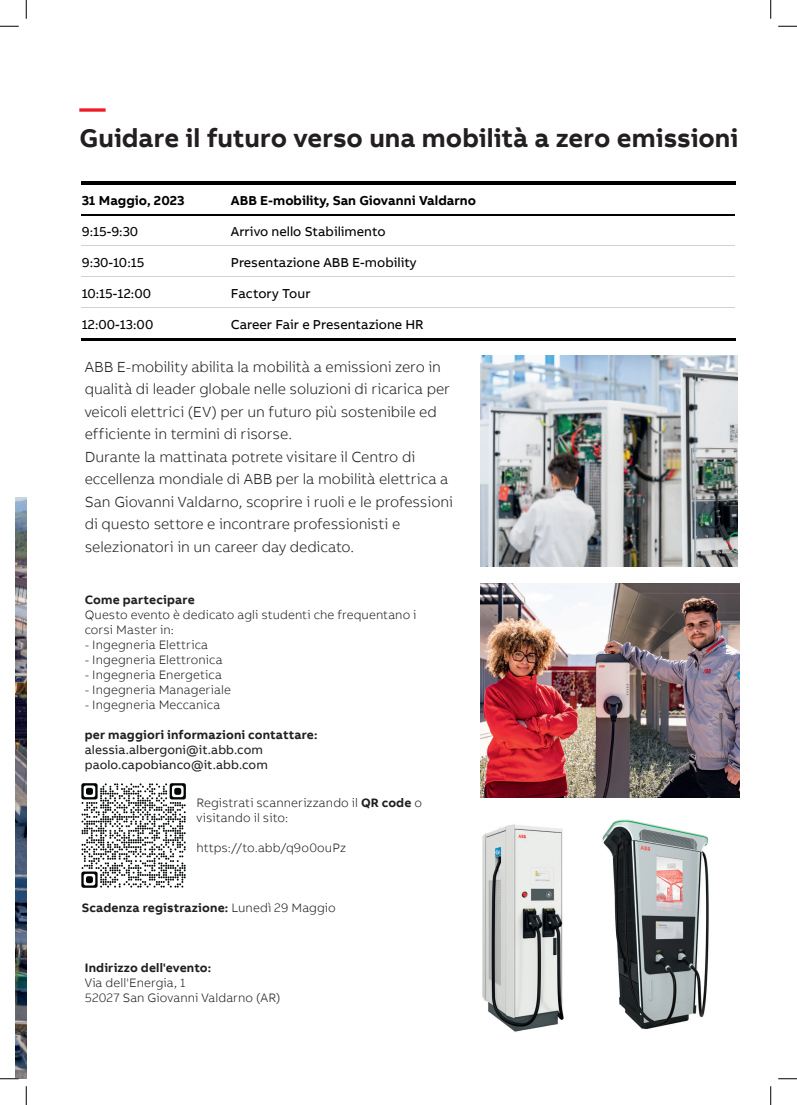
<style>
.page{position:relative;width:797px;height:1105px;background:#fff}
.page>*{position:absolute;margin:0;border:0;box-sizing:border-box;transform-origin:0 0}
.t1{font:700 26.25px "AB Bvoice";color:#231f20}
.t2{font:700 26.25px "AB Bvoice";color:#ee1c28}
.t3{font:300 15px/22.5px "AB Bvoice";letter-spacing:-.005em;color:#231f20}
.t4{font:13.25px "AB Bvoice";color:#000}
.t5{font:700 13.25px "AB Bvoice";color:#000}
.t6{font:300 12.5px/15px "AB Bvoice";letter-spacing:.005em;color:#231f20}
.t7{font:700 12.5px "AB Bvoice";letter-spacing:.01em;color:#231f20}
.t8{font:12.5px/15px "AB Bvoice";letter-spacing:.005em;color:#231f20}
.s1{font-weight:700}
.s2{font-weight:300}
</style>
<div class="page">
<img style="left:602px;top:819px;width:107px;height:211px">
<img style="left:16px;top:498px;width:10px;height:581px">
<img style="left:480px;top:356px;width:257px;height:211px">
<hr style="left:82px;top:181px;width:149px;height:3px;background:#000">
<hr style="left:234px;top:181px;width:501px;height:3px;background:#000">
<hr style="left:82px;top:215px;width:149px;height:1px;background:#000">
<hr style="left:232px;top:215px;width:503px;height:1px;background:#000">
<hr style="left:82px;top:246px;width:149px;height:1px;background:#d2d2d2">
<hr style="left:231px;top:246px;width:504px;height:1px;background:#d2d2d2">
<hr style="left:82px;top:277px;width:149px;height:1px;background:#d2d2d2">
<hr style="left:231px;top:277px;width:504px;height:1px;background:#d2d2d2">
<hr style="left:82px;top:307px;width:149px;height:1px;background:#d2d2d2">
<hr style="left:231px;top:307px;width:504px;height:1px;background:#d2d2d2">
<hr style="left:81px;top:338px;width:150px;height:2px;background:#000">
<hr style="left:232px;top:338px;width:503px;height:2px;background:#000">
<img style="left:81px;top:783px;width:105px;height:105px">
<img style="left:482px;top:824px;width:82px;height:208px">
<img style="left:480px;top:584px;width:259px;height:213px">
<svg style="left:778px;top:25px;width:19px;height:2px"></svg>
<svg style="left:0;top:1078px;width:19px;height:1px"></svg>
<svg style="left:778px;top:1078px;width:19px;height:1px"></svg>
<svg style="left:0;top:0;width:27px;height:27px"></svg>
<svg style="left:25px;top:1086px;width:2px;height:19px"></svg>
<svg style="left:770px;top:0;width:1px;height:19px"></svg>
<svg style="left:770px;top:1086px;width:1px;height:19px"></svg>
<h1 class="t2" style="left:79px;top:91px;width:28px">—</h1>
<h1 class="t1" style="left:79px;top:121px;width:660px">Guidare il futuro verso una mobilità a zero emissioni</h1>
<p class="t5" style="left:82px;top:192px;width:104px">31 Maggio, 2023</p>
<p class="t5" style="left:231px;top:192px;width:246px">ABB E-mobility, San Giovanni Valdarno</p>
<p class="t4" style="left:82px;top:223px;width:58px">9:15-9:30</p>
<p class="t4" style="left:231px;top:223px;width:156px">Arrivo nello Stabilimento</p>
<p class="t4" style="left:82px;top:254px;width:64px">9:30-10:15</p>
<p class="t4" style="left:231px;top:254px;width:187px">Presentazione ABB E-mobility</p>
<p class="t4" style="left:82px;top:285px;width:71px">10:15-12:00</p>
<p class="t4" style="left:231px;top:285px;width:81px">Factory Tour</p>
<p class="t4" style="left:82px;top:316px;width:73px">12:00-13:00</p>
<p class="t4" style="left:231px;top:316px;width:194px">Career Fair e Presentazione HR</p>
<p class="t3" style="left:85px;top:356px;width:369px">ABB E-mobility abilita la mobilità a emissioni zero in qualità di leader globale nelle soluzioni di ricarica per veicoli elettrici (EV) per un futuro più sostenibile ed efficiente in termini di risorse.<br>Durante la mattinata potrete visitare il Centro di eccellenza mondiale di ABB per la mobilità elettrica a San Giovanni Valdarno, scoprire i ruoli e le professioni di questo settore e incontrare professionisti e selezionatori in un career day dedicato.</p>
<p class="t7" style="left:85px;top:592px;width:111px">Come partecipare</p>
<p class="t6" style="left:85px;top:608px;width:333px">Questo evento è dedicato agli studenti che frequentano i corsi Master in:</p>
<p class="t6" style="left:85px;top:638px;width:125px">- Ingegneria Elettrica</p>
<p class="t6" style="left:85px;top:653px;width:139px">- Ingegneria Elettronica</p>
<p class="t6" style="left:85px;top:668px;width:139px">- Ingegneria Energetica</p>
<p class="t6" style="left:85px;top:683px;width:148px">- Ingegneria Manageriale</p>
<p class="t6" style="left:85px;top:698px;width:137px">- Ingegneria Meccanica</p>
<p class="t7" style="left:85px;top:727px;width:234px">per maggiori informazioni contattare:</p>
<p class="t8" style="left:85px;top:743px;width:185px">alessia.albergoni@it.abb.com paolo.capobianco@it.abb.com</p>
<p class="t6" style="left:196px;top:795px;width:227px">Registrati scannerizzando il <span class="s1">QR code</span> o visitando il sito:</p>
<p class="t6" style="left:196px;top:840px;width:151px">https://to.abb/q9o0ouPz</p>
<p class="t7" style="left:82px;top:900px;width:255px">Scadenza registrazione: <span class="s2">Lunedì 29 Maggio</span></p>
<p class="t7" style="left:85px;top:960px;width:128px">Indirizzo dell'evento:</p>
<p class="t6" style="left:85px;top:975px;width:197px">Via dell'Energia, 1<br>52027 San Giovanni Valdarno (AR)</p>
</div>
